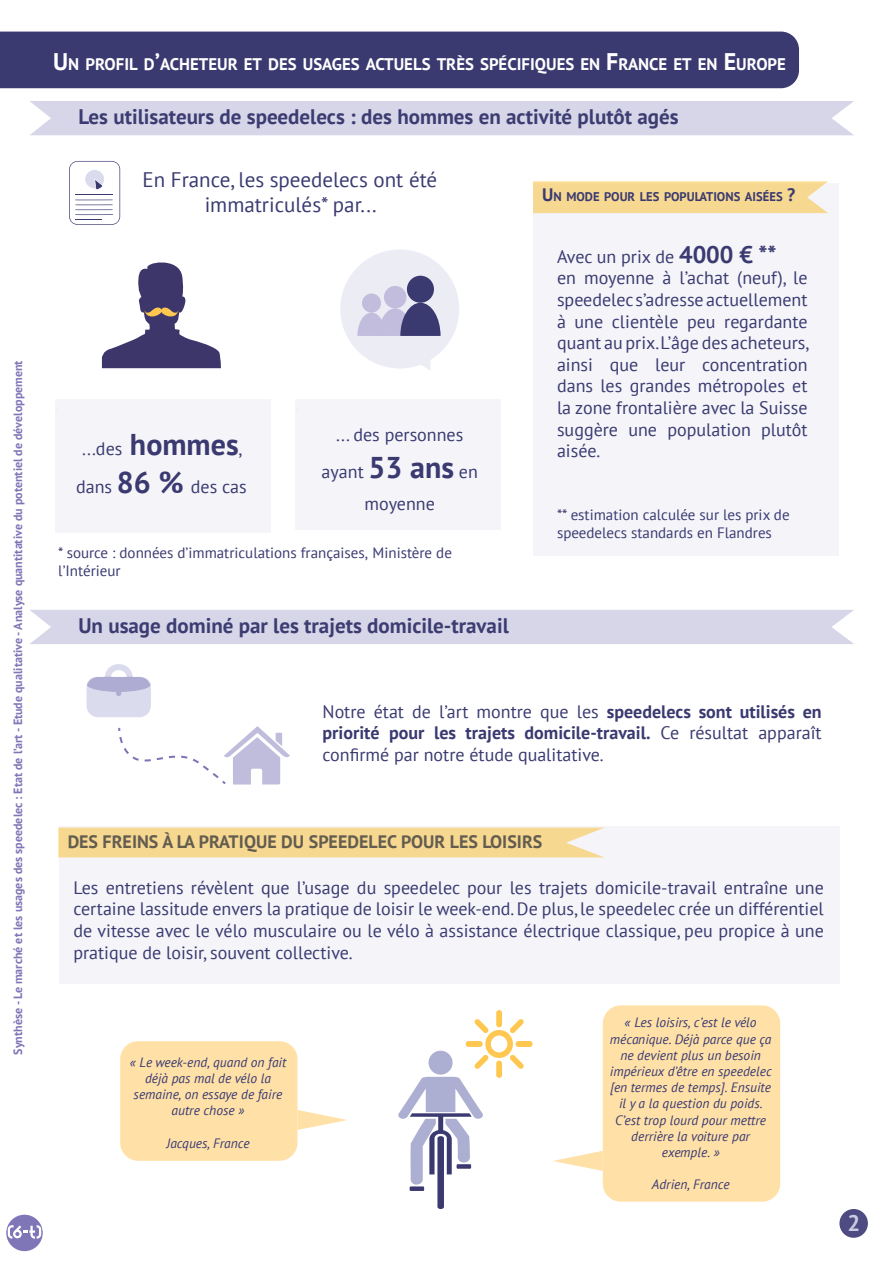
<style>
.page{position:relative;width:893px;height:1263px;background:#fff}
.page>*{position:absolute;margin:0;border:0;box-sizing:border-box;transform-origin:0 0}
.t1{font:700 22.5px "PT Sans";color:#cbcbe3}
.t2{font:700 21px "PT Sans";color:#3c3c72}
.t3{font:21px/25.2px "PT Sans";color:#3a3a71;text-align:center}
.t4{font:18px/21.6px "PT Sans";color:#3a3a71;text-align:justify}
.t5{font:700 18px "PT Sans";color:#3e3e3f}
.tx{font:700 18px "PT Sans";color:#3a3a71}
.t6{font:700 16.8px "PT Sans";color:#fff}
.t7{font:15px/18px "PT Sans";color:#3a3a71}
.t8{font:italic 13.5px/16.2px "PT Sans";color:#3a3a71;text-align:center}
.tx-2{font:700 12.6px "PT Sans";color:#3a3a71}
.t9{font:700 12px "PT Sans";color:#7f76b7}
.s1{font-size:24px}
.s2{font-weight:700;font-size:30px}
.s3{font-size:18px}
.s4{font-weight:700;font-size:24px}
.s5{font-weight:700}
</style>
<div class="page">
<div style="left:0;top:32px;width:799px;height:56px;background:#3a3a71"></div>
<div style="left:55px;top:399px;width:215px;height:133px;background:#f4f4f9"></div>
<div style="left:59px;top:826px;width:780px;height:158px;background:#f4f4f9"></div>
<div style="left:295px;top:400px;width:206px;height:130px;background:#f4f4f9"></div>
<svg style="left:340px;top:250px;width:119px;height:120px"></svg>
<div style="left:407px;top:276px;width:27px;height:27px;background:#3a3a71;border-radius:50%"></div>
<svg style="left:102px;top:262px;width:119px;height:106px"></svg>
<div style="left:839px;top:1209px;width:29px;height:29px;background:#4d4b81;border-radius:50%"></div>
<div style="left:6px;top:1215px;width:37px;height:36px;background:#7f76b7;border-radius:50%"></div>
<svg style="left:8px;top:1225px;width:33px;height:14px"></svg>
<div style="left:30px;top:101px;width:824px;height:34px;background:#d6d6e8"></div>
<div style="left:30px;top:610px;width:824px;height:34px;background:#d6d6e8"></div>
<div style="left:533px;top:183px;width:306px;height:373px;background:#f4f4f9"></div>
<div style="left:533px;top:181px;width:295px;height:32px;background:#f7d891"></div>
<div style="left:429px;top:1051px;width:24px;height:24px;background:#adafd2;border-radius:50%"></div>
<svg style="left:398px;top:1077px;width:85px;height:132px"></svg>
<div style="left:457px;top:1164px;width:14px;height:5px;background:#3a3a71"></div>
<div style="left:496px;top:1010px;width:6px;height:17px;border:2px solid #fec750;border-radius:2px"></div>
<div style="left:496px;top:1061px;width:6px;height:17px;border:2px solid #fec750;border-radius:2px"></div>
<div style="left:516px;top:1041px;width:17px;height:6px;border:2px solid #fec750;border-radius:2px"></div>
<div style="left:466px;top:1041px;width:17px;height:6px;border:2px solid #fec750;border-radius:2px"></div>
<svg style="left:473px;top:1017px;width:52px;height:53px"></svg>
<svg style="left:58px;top:827px;width:547px;height:30px;background:#f6d996"></svg>
<svg style="left:69px;top:161px;width:51px;height:64px"></svg>
<svg style="left:118px;top:726px;width:172px;height:58px"></svg>
<svg style="left:87px;top:664px;width:64px;height:53px"></svg>
<svg style="left:553px;top:1151px;width:50px;height:20px"></svg>
<div style="left:603px;top:1005px;width:177px;height:197px;background:#ffe1a8;border-radius:18px"></div>
<svg style="left:298px;top:1110px;width:49px;height:20px"></svg>
<div style="left:120px;top:1041px;width:178px;height:120px;background:#ffe1a8;border-radius:18px"></div>
<p class="t9" style="left:10px;top:1054px;width:696px;rotate:-90deg">Synthèse - Le marché et les usages des speedelec : Etat de l’art - Etude qualitative - Analyse quantitative du potentiel de développement</p>
<p class="t6" style="left:53px;top:53px;width:42px"><span class="s1">U</span>N PROFIL</p>
<p class="t6" style="left:144px;top:53px;width:27px">D<span class="s1">’</span>ACHETEUR</p>
<p class="t6" style="left:244px;top:53px;width:35px">ET DES</p>
<p class="t6" style="left:303px;top:53px;width:74px">USAGESACTUELS</p>
<p class="t6" style="left:437px;top:53px;width:52px">TRÈSSPÉCIFI</p>
<p class="t6" style="left:535px;top:53px;width:22px">QUES</p>
<p class="t6" style="left:580px;top:53px;width:49px">EN <span class="s1">F</span>RANCE</p>
<p class="t6" style="left:673px;top:53px;width:74px">ET EN <span class="s1">E</span>UROPE</p>
<p class="t2" style="left:78px;top:103px;width:602px">Les utilisateurs de speedelecs : des hommes en activité plutôt agés</p>
<p class="t3" style="left:143px;top:166px;width:296px">En France, les speedelecs ont été immatriculés* par...</p>
<p class="t4" style="left:82px;top:438px;width:162px">...des <span class="s2">hommes</span>,</p>
<p class="t4" style="left:76px;top:475px;width:172px">dans <span class="s2">86 %</span> des cas</p>
<p class="t4" style="left:322px;top:415px;width:158px;line-height:37.5px;text-align:center">... des personnes ayant <span class="s2">53 ans</span> en</p>
<p class="t4" style="left:365px;top:492px;width:72px">moyenne</p>
<p class="t7" style="left:58px;top:544px;width:395px">* source : données d’immatriculations françaises, Ministère de l’Intérieur</p>
<p class="t2" style="left:78px;top:612px;width:432px">Un usage dominé par les trajets domicile-travail</p>
<p class="tx-2" style="left:542px;top:188px;width:34px"><span class="s3">U</span>N MODE</p>
<p class="tx-2" style="left:604px;top:188px;width:9px">POUR</p>
<p class="tx-2" style="left:640px;top:188px;width:8px">LES</p>
<p class="tx-2" style="left:664px;top:188px;width:8px">POPULATIONS</p>
<p class="tx-2" style="left:745px;top:188px;width:8px">AISÉES</p>
<p class="tx" style="left:787px;top:182px;width:10px">?</p>
<p class="t4" style="left:557px;top:245px;width:221px">Avec un prix de <span class="s4">4000 € **</span></p>
<p class="t4" style="left:557px;top:267px;width:253px">en moyenne à l’achat (neuf), le speedelec s’adresse actuellement à une clientèle peu regardante quant au prix. L’âge des acheteurs, ainsi que leur concentration dans les grandes métropoles et la zone frontalière avec la Suisse suggère une population plutôt aisée.</p>
<p class="t7" style="left:557px;top:505px;width:234px">** estimation calculée sur les prix de speedelecs standards en Flandres</p>
<p class="t4" style="left:323px;top:700px;width:501px">Notre état de l’art montre que les <span class="s5">speedelecs sont utilisés en priorité pour les trajets domicile-travail.</span> Ce résultat apparaît confirmé par notre étude qualitative.</p>
<p class="t5" style="left:67px;top:830px;width:476px">DES FREINS À LA PRATIQUE DU SPEEDELEC POUR LES LOISIRS</p>
<p class="t4" style="left:73px;top:876px;width:752px">Les entretiens révèlent que l’usage du speedelec pour les trajets domicile-travail entraîne une certaine lassitude envers la pratique de loisir le week-end. De plus, le speedelec crée un différentiel de vitesse avec le vélo musculaire ou le vélo à assistance électrique classique, peu propice à une pratique de loisir, souvent collective.</p>
<p class="t8" style="left:130px;top:1053px;width:158px">« Le week-end, quand on fait déjà pas mal de vélo la semaine, on essaye de faire autre chose »</p>
<p class="t8" style="left:167px;top:1134px;width:85px">Jacques, France</p>
<p class="t8" style="left:610px;top:1014px;width:163px">« Les loisirs, c’est le vélo mécanique. Déjà parce que ça ne devient plus un besoin impérieux d’être en speedelec [en termes de temps]. Ensuite il y a la question du poids.<br>C’est trop lourd pour mettre derrière la voiture par exemple. »</p>
<p class="t8" style="left:652px;top:1176px;width:79px">Adrien, France</p>
<p class="t1" style="left:847px;top:1208px;width:14px">2</p>
</div>
